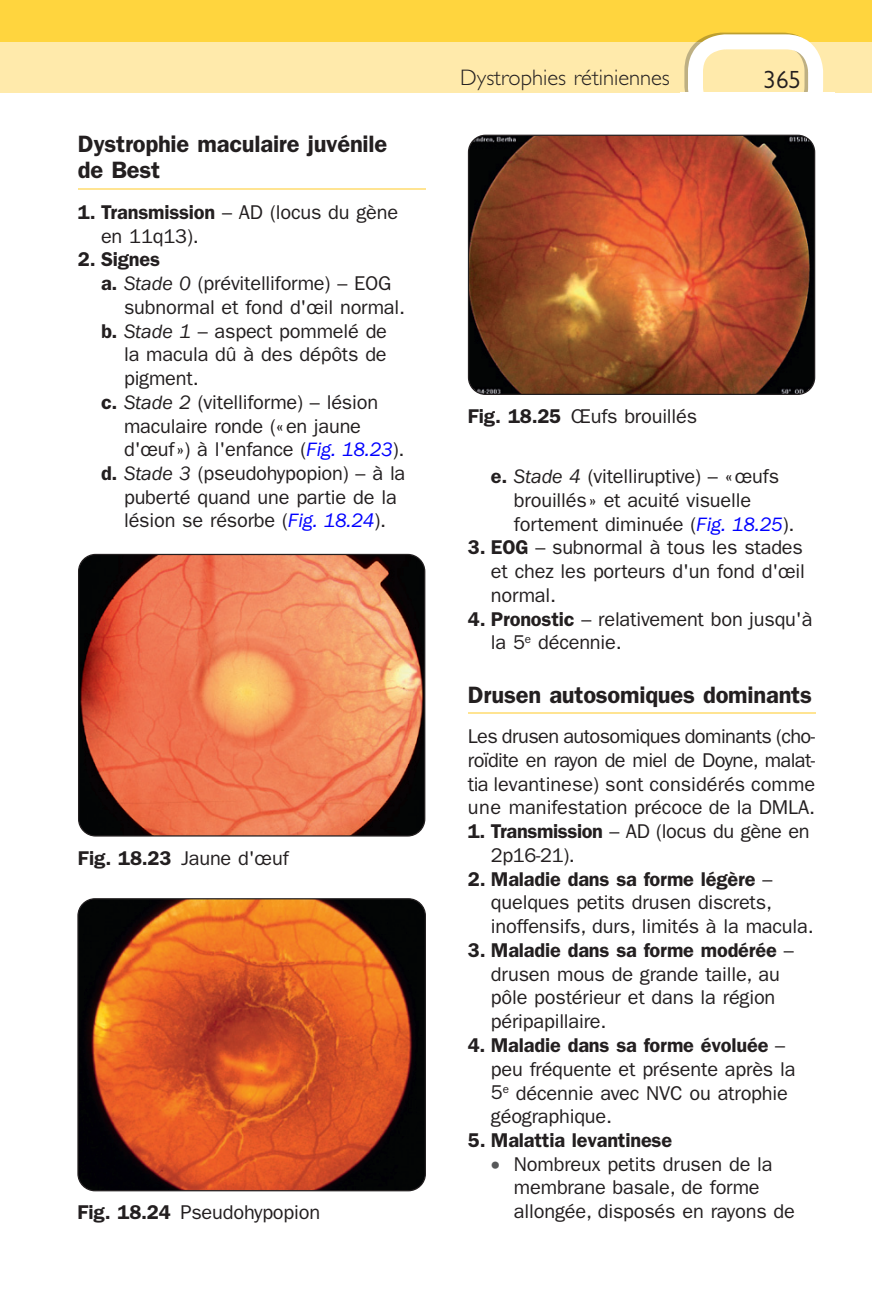
<style>
.page{position:relative;width:872px;height:1304px;background:#fff}
.page>*{position:absolute;margin:0;border:0;box-sizing:border-box;transform-origin:0 0}
.t1{font:25px "Gill Sans";color:#231f20}
.t2{font:600 23.75px/25.8px "Franklin Gothic";letter-spacing:-.01em;color:#231f20}
.t3{font:300 22.5px "Gill Sans";color:#231f20}
.t4{font:20px/23.8px "Franklin Gothic";letter-spacing:-.01em;color:#231f20}
.t5{font:600 20px "Franklin Gothic";letter-spacing:-.01em;color:#231f20}
.s1{font-weight:600}
.s2{font-style:italic}
.s3{font-style:italic;color:#00f}
.s4{color:#57585a}
</style>
<div class="page">
<div style="left:0;top:0;width:872px;height:92px;background:#ffd53e"></div>
<div style="left:0;top:42px;width:872px;height:50px;background:#ffeaab"></div>
<svg style="left:684px;top:33px;width:139px;height:59px"></svg>
<hr style="left:78px;top:188px;width:347px;height:2px;background:#ffe492">
<hr style="left:468px;top:712px;width:347px;height:2px;background:#ffe492">
<img style="left:79px;top:900px;width:346px;height:291px">
<div style="left:77px;top:898px;width:349px;height:293px;border:1px solid #231f20;border-radius:17px"></div>
<img style="left:79px;top:554px;width:346px;height:281px">
<div style="left:78px;top:554px;width:347px;height:283px;border:1px solid #231f20;border-radius:17px"></div>
<img style="left:468px;top:135px;width:346px;height:259px">
<div style="left:468px;top:135px;width:347px;height:260px;border:1px solid #231f20;border-radius:17px"></div>
<p class="t2" style="left:78px;top:131px;width:311px">Dystrophie maculaire juvénile de Best</p>
<p class="t4" style="left:101px;top:200px;width:299px;text-indent:-23px"><span class="s1">1. Transmission</span> – AD (locus du gène en 11q13).</p>
<p class="t5" style="left:78px;top:248px;width:84px">2. Signes</p>
<p class="t4" style="left:101px;top:272px;width:292px"><span class="s1">a.</span> <span class="s2">Stade 0</span> (prévitelliforme) – EOG</p>
<p class="t4" style="left:124px;top:295px;width:282px">subnormal et fond d'œil normal.</p>
<p class="t4" style="left:101px;top:319px;width:287px"><span class="s1">b.</span> <span class="s2">Stade 1</span> – aspect pommelé de</p>
<p class="t4" style="left:124px;top:343px;width:264px">la macula dû à des dépôts de</p>
<p class="t4" style="left:124px;top:367px;width:76px">pigment.</p>
<p class="t4" style="left:101px;top:390px;width:279px"><span class="s1">c.</span> <span class="s2">Stade 2</span> (vitelliforme) – lésion</p>
<p class="t4" style="left:124px;top:414px;width:238px">maculaire ronde (« en jaune</p>
<p class="t4" style="left:124px;top:438px;width:282px">d'œuf ») à l'enfance ( <span class="s3">Fig. 18.23</span> ).</p>
<p class="t4" style="left:101px;top:461px;width:306px"><span class="s1">d.</span> <span class="s2">Stade 3</span> (pseudohypopion) – à la</p>
<p class="t4" style="left:124px;top:485px;width:274px">puberté quand une partie de la</p>
<p class="t4" style="left:124px;top:509px;width:264px">lésion se résorbe ( <span class="s3">Fig. 18.24</span> ).</p>
<p class="t4" style="left:78px;top:846px;width:212px"><span class="s1">Fig. 18.23</span> Jaune d'œuf</p>
<p class="t3" style="left:460px;top:65px;width:211px">Dystrophies rétiniennes</p>
<p class="t1" style="left:763px;top:65px;width:39px">365</p>
<p class="t4" style="left:468px;top:405px;width:231px"><span class="s1">Fig. 18.25</span> Œufs brouillés</p>
<p class="t4" style="left:514px;top:465px;width:282px;text-indent:-23px"><span class="s1">e.</span> <span class="s2">Stade 4</span> (vitelliruptive) – « œufs brouillés » et acuité visuelle fortement diminuée ( <span class="s3">Fig. 18.25</span> ).</p>
<p class="t4" style="left:491px;top:536px;width:315px;text-align:justify;text-indent:-23px"><span class="s1">3. EOG</span> – subnormal à tous les stades et chez les porteurs d'un fond d'œil normal.</p>
<p class="t4" style="left:491px;top:607px;width:323px;text-indent:-23px"><span class="s1">4. Pronostic</span> – relativement bon jusqu'à la 5 <sup>e</sup> décennie.</p>
<p class="t2" style="left:468px;top:681px;width:345px">Drusen autosomiques dominants</p>
<p class="t4" style="left:468px;top:725px;width:349px;text-align:justify">Les drusen autosomiques dominants (cho&shy;roïdite en rayon de miel de Doyne, malat&shy;tia levantinese) sont considérés comme une manifestation précoce de la DMLA.</p>
<p class="t4" style="left:491px;top:820px;width:320px;text-indent:-23px"><span class="s1">1. Transmission</span> – AD (locus du gène en<br>2p16-21).</p>
<p class="t4" style="left:491px;top:867px;width:324px;text-indent:-23px"><span class="s1">2. Maladie dans sa forme légère</span> – quelques petits drusen discrets, inoffensifs, durs, limités à la macula.</p>
<p class="t4" style="left:491px;top:938px;width:304px;text-indent:-23px"><span class="s1">3. Maladie dans sa forme modérée</span> – drusen mous de grande taille, au pôle postérieur et dans la région péripapillaire.</p>
<p class="t4" style="left:491px;top:1033px;width:306px;text-indent:-23px"><span class="s1">4. Maladie dans sa forme évoluée</span> – peu fréquente et présente après la<br>5 <sup>e</sup> décennie avec NVC ou atrophie géographique.</p>
<p class="t5" style="left:468px;top:1128px;width:206px">5. Malattia levantinese</p>
<p class="t4" style="left:491px;top:1152px;width:283px;text-align:center"><span class="s4">•</span> Nombreux petits drusen de la membrane basale, de forme</p>
<p class="t4" style="left:77px;top:1201px;width:244px"><span class="s1">Fig. 18.24</span> Pseudohypopion</p>
<p class="t4" style="left:514px;top:1200px;width:282px">allongée, disposés en rayons de</p>
</div>
